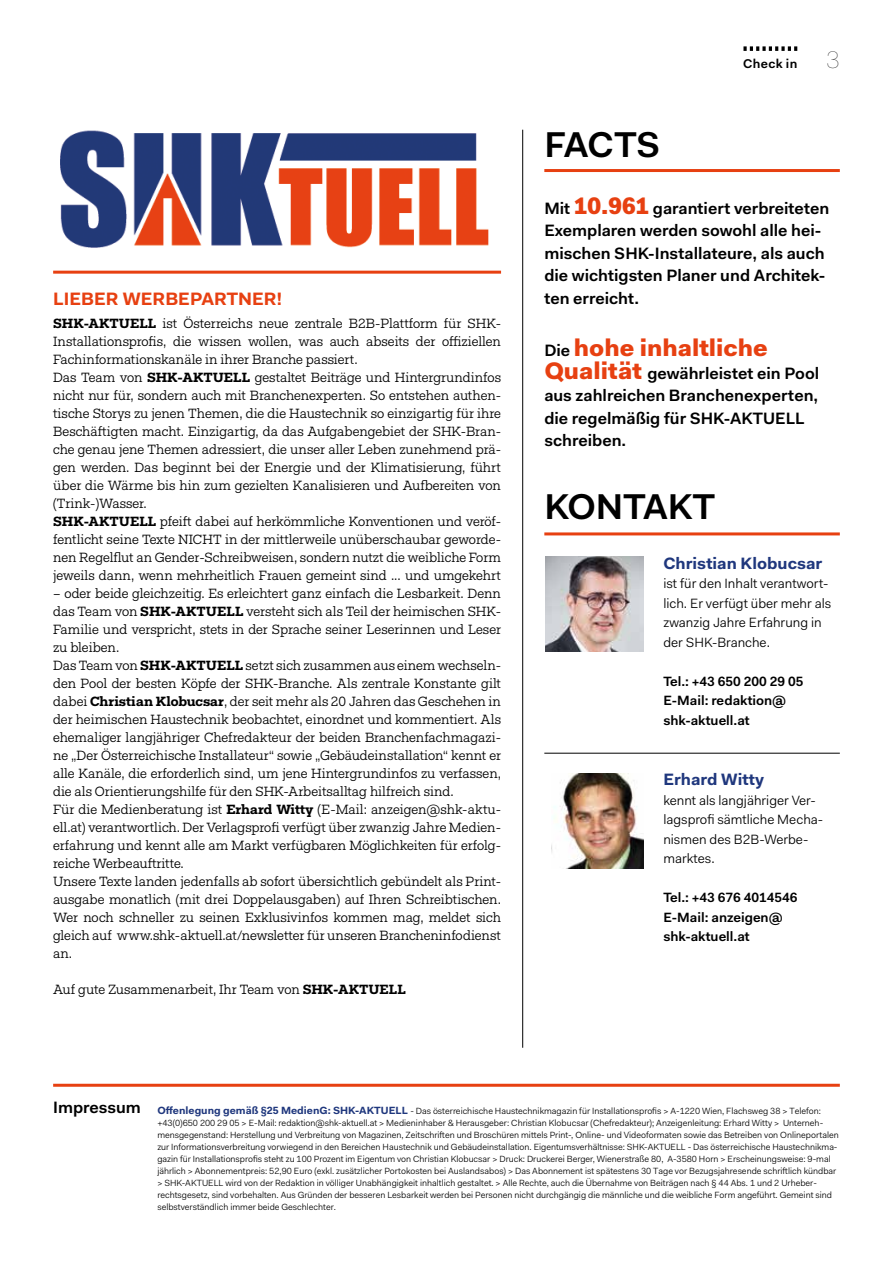
<style>
.page{position:relative;width:893px;height:1263px;background:#fff}
.page>*{position:absolute;margin:0;border:0;box-sizing:border-box;transform-origin:0 0}
.t1{font:600 36px "Fakt Pro";letter-spacing:-.005em;color:#000}
.t2{font:900 24px "Fakt Pro";color:#e74011}
.t3{font:700 18px "Fakt Pro";color:#e74011}
.t4{font:600 16.5px/22.5px "Fakt Pro";color:#000}
.t5{font:700 16.5px "Fakt Pro";color:#1f377d}
.t6{font:13.5px/18px "Fakt Slab Pro Blond";letter-spacing:-.005em;color:#000}
.t7{font:13.5px/19.5px "Fakt Pro Blond";color:#000}
.t8{font:600 13.5px/19.5px "Fakt Pro";color:#000}
.t9{font:600 12.75px "Fakt Pro";letter-spacing:.02em;color:#000}
.t10{font:9px/12px "Fakt Pro Blond";color:#000}
.s1{font-family:"Fakt Slab Pro";font-weight:700}
.s2{font-family:"Fakt Pro Hair";font-weight:400;font-size:24px}
.s3{font-weight:900;font-size:24px;color:#e74011}
.s4{font-weight:600;font-size:16.5px;color:#000}
.s5{font-family:"Fakt Pro";font-weight:600;font-size:16.5px}
.s6{font-family:"Fakt Pro";font-weight:700;font-size:10.5px;color:#1f377d}
</style>
<div class="page">
<svg style="left:743px;top:46px;width:54px;height:5px"></svg>
<hr style="left:53px;top:1084px;width:787px;height:3px;background:#e74011">
<hr style="left:53px;top:271px;width:448px;height:3px;background:#e74011">
<hr style="left:544px;top:169px;width:296px;height:3px;background:#e74011">
<hr style="left:544px;top:532px;width:296px;height:3px;background:#e74011">
<hr style="left:544px;top:753px;width:296px;height:1px;background:#000">
<hr style="left:522px;top:130px;width:1px;height:918px;background:#000">
<img style="left:545px;top:556px;width:99px;height:96px">
<img style="left:551px;top:773px;width:93px;height:95px">
<img style="left:60px;top:130px;width:429px;height:118px">
<h3 class="t3" style="left:53px;top:287px;width:230px">LIEBER WERBEPARTNER!</h3>
<p class="t6" style="left:53px;top:314px;width:449px"><span class="s1">SHK-AKTUELL</span> ist Österreichs neue zentrale B2B-Plattform für SHK-Installationsprofis, die wissen wollen, was auch abseits der offiziellen Fachinformationskanäle in ihrer Branche passiert.<br>Das Team von <span class="s1">SHK-AKTUELL</span> gestaltet Beiträge und Hintergrundinfos nicht nur für, sondern auch mit Branchenexperten. So entstehen authen&shy;tische Storys zu jenen Themen, die die Haustechnik so einzigartig für ihre Beschäftigten macht. Einzigartig, da das Aufgabengebiet der SHK-Bran&shy;che genau jene Themen adressiert, die unser aller Leben zunehmend prä&shy;gen werden. Das beginnt bei der Energie und der Klimatisierung, führt über die Wärme bis hin zum gezielten Kanalisieren und Aufbereiten von (Trink-)Wasser.<br><span class="s1">SHK-AKTUELL</span> pfeift dabei auf herkömmliche Konventionen und veröf&shy;fentlicht seine Texte NICHT in der mittlerweile unüberschaubar geworde&shy;nen Regelflut an Gender-Schreibweisen, sondern nutzt die weibliche Form jeweils dann, wenn mehrheitlich Frauen gemeint sind ... und umgekehrt</p>
<p class="t6" style="left:53px;top:584px;width:449px">– oder beide gleichzeitig. Es erleichtert ganz einfach die Lesbarkeit. Denn das Team von <span class="s1">SHK-AKTUELL</span> versteht sich als Teil der heimischen SHK-Familie und verspricht, stets in der Sprache seiner Leserinnen und Leser zu bleiben.<br>Das Team von <span class="s1">SHK-AKTUELL</span> setzt sich zusammen aus einem wechseln&shy;den Pool der besten Köpfe der SHK-Branche. Als zentrale Konstante gilt dabei <span class="s1">Christian Klobucsar</span>, der seit mehr als 20 Jahren das Geschehen in der heimischen Haustechnik beobachtet, einordnet und kommentiert. Als ehemaliger langjähriger Chefredakteur der beiden Branchenfachmagazi&shy;ne „Der Österreichische Installateur“ sowie „Gebäudeinstallation“ kennt er alle Kanäle, die erforderlich sind, um jene Hintergrundinfos zu verfassen, die als Orientierungshilfe für den SHK-Arbeitsalltag hilfreich sind.<br>Für die Medienberatung ist <span class="s1">Erhard Witty</span> (E-Mail: anzeigen@shk-aktu&shy;ell.at) verantwortlich. Der Verlagsprofi verfügt über zwanzig Jahre Medien&shy;erfahrung und kennt alle am Markt verfügbaren Möglichkeiten für erfolg&shy;reiche Werbeauftritte.<br>Unsere Texte landen jedenfalls ab sofort übersichtlich gebündelt als Print&shy;ausgabe monatlich (mit drei Doppelausgaben) auf Ihren Schreibtischen.<br>Wer noch schneller zu seinen Exklusivinfos kommen mag, meldet sich gleich auf www.shk-aktuell.at/newsletter für unseren Brancheninfodienst an.</p>
<p class="t6" style="left:53px;top:980px;width:354px">Auf gute Zusammenarbeit, Ihr Team von <span class="s1">SHK-AKTUELL</span></p>
<h1 class="t1" style="left:544px;top:120px;width:117px">FACTS</h1>
<p class="t9" style="left:743px;top:55px;width:98px">Check in <span class="s2">3</span></p>
<p class="t4" style="left:544px;top:197px;width:286px">Mit <span class="s3">10.961</span> garantiert verbreiteten<br>Exemplaren werden sowohl alle hei&shy;mischen SHK-Installateure, als auch die wichtigsten Planer und Architek&shy;ten erreicht.</p>
<h2 class="t2" style="left:544px;top:332px;width:225px"><span class="s4">Die</span> hohe inhaltliche</h2>
<p class="t4" style="left:544px;top:361px;width:276px"><span class="s3">Qualität</span> gewährleistet ein Pool aus zahlreichen Branchenexperten, die regelmäßig für SHK-AKTUELL schreiben.</p>
<h1 class="t1" style="left:544px;top:483px;width:172px">KONTAKT</h1>
<p class="t5" style="left:663px;top:552px;width:160px">Christian Klobucsar</p>
<p class="t7" style="left:663px;top:574px;width:169px">ist für den Inhalt verantwort&shy;lich. Er verfügt über mehr als zwanzig Jahre Erfahrung in der SHK-Branche.</p>
<p class="t8" style="left:663px;top:671px;width:142px">Tel.: +43 650 200 29 05<br>E-Mail: redaktion@ shk-aktuell.at</p>
<p class="t5" style="left:663px;top:769px;width:102px">Erhard Witty</p>
<p class="t7" style="left:663px;top:790px;width:161px">kennt als langjähriger Ver&shy;lagsprofi sämtliche Mecha&shy;nismen des B2B-Werbe&shy;marktes.</p>
<p class="t8" style="left:663px;top:888px;width:136px">Tel.: +43 676 4014546<br>E-Mail: anzeigen@ shk-aktuell.at</p>
<p class="t10" style="left:157px;top:1104px;width:683px;text-indent:-104px"><span class="s5">Impressum</span> <span class="s6">Offenlegung gemäß §25 MedienG: SHK-AKTUELL</span> - Das österreichische Haustechnikmagazin für Installationsprofis &gt; A-1220 Wien, Flachsweg 38 &gt; Telefon: +43(0)650 200 29 05 &gt; E-Mail: redaktion@shk-aktuell.at &gt; Medieninhaber &amp; Herausgeber: Christian Klobucsar (Chefredakteur); Anzeigenleitung: Erhard Witty &gt; Unterneh&shy;mensgegenstand: Herstellung und Verbreitung von Magazinen, Zeitschriften und Broschüren mittels Print-, Online- und Videoformaten sowie das Betreiben von Onlineportalen zur Informationsverbreitung vorwiegend in den Bereichen Haustechnik und Gebäudeinstallation. Eigentumsverhältnisse: SHK-AKTUELL - Das österreichische Haustechnikma&shy;gazin für Installationsprofis steht zu 100 Prozent im Eigentum von Christian Klobucsar &gt; Druck: Druckerei Berger, Wienerstraße 80, A-3580 Horn &gt; Erscheinungsweise: 9-mal jährlich &gt; Abonnementpreis: 52,90 Euro (exkl. zusätzlicher Portokosten bei Auslandsabos) &gt; Das Abonnement ist spätestens 30 Tage vor Bezugsjahresende schriftlich kündbar &gt; SHK-AKTUELL wird von der Redaktion in völliger Unabhängigkeit inhaltlich gestaltet. &gt; Alle Rechte, auch die Übernahme von Beiträgen nach § 44 Abs. 1 und 2 Urheber&shy;rechtsgesetz, sind vorbehalten. Aus Gründen der besseren Lesbarkeit werden bei Personen nicht durchgängig die männliche und die weibliche Form angeführt. Gemeint sind selbstverständlich immer beide Geschlechter.</p>
</div>
